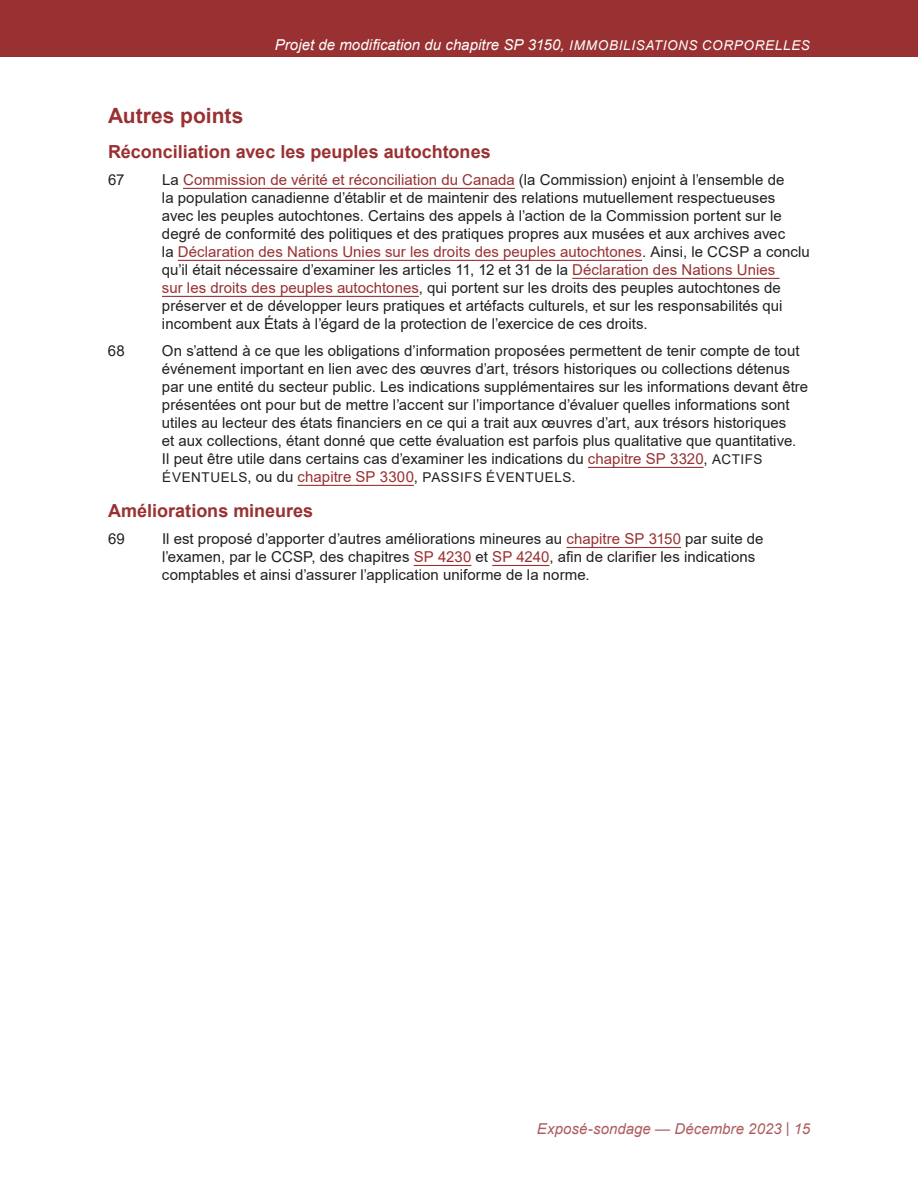
<style>
.page{position:relative;width:918px;height:1188px;background:#fff}
.page>*{position:absolute;margin:0;border:0;box-sizing:border-box;transform-origin:0 0}
.t1{font:700 21px "Arial";color:#993132}
.t2{font:700 18px "Arial";color:#993132}
.t3{font:15px/18px "Arial";letter-spacing:.005em;color:#231f20}
.t4{font:italic 15px "Arial";letter-spacing:.005em;color:#fff}
.t5{font:italic 15px "Arial";letter-spacing:.005em;color:#ae5c5d}
.t6{font:13.5px "Arial";letter-spacing:.045em;color:#231f20}
.s1{font-size:13.5px}
.s2{color:#993132}
.s3{font-size:15px}
.s4{font-size:15px;color:#993132}
</style>
<div class="page">
<div style="left:0;top:0;width:918px;height:57px;background:#993132"></div>
<hr style="left:183px;top:188px;width:332px;height:1px;background:#993132">
<hr style="left:178px;top:260px;width:464px;height:1px;background:#993132">
<hr style="left:572px;top:278px;width:208px;height:1px;background:#993132">
<hr style="left:162px;top:296px;width:257px;height:1px;background:#993132">
<hr style="left:588px;top:467px;width:116px;height:1px;background:#993132">
<hr style="left:298px;top:485px;width:116px;height:1px;background:#993132">
<hr style="left:566px;top:547px;width:115px;height:1px;background:#993132">
<hr style="left:414px;top:565px;width:57px;height:1px;background:#993132">
<hr style="left:492px;top:565px;width:57px;height:1px;background:#993132">
<p class="t4" style="left:275px;top:35px;width:536px">Projet de modification du chapitre SP 3150, <span class="s1">IMMOBILISATIONS CORPORELLES</span></p>
<h2 class="t1" style="left:108px;top:101px;width:137px">Autres points</h2>
<h3 class="t2" style="left:108px;top:139px;width:384px">Réconciliation avec les peuples autochtones</h3>
<p class="t3" style="left:108px;top:171px;width:18px">67</p>
<p class="t3" style="left:162px;top:171px;width:650px">La <span class="s2">Commission de vérité et réconciliation du Canada</span> (la Commission) enjoint à l’ensemble de<br>la population canadienne d’établir et de maintenir des relations mutuellement respectueuses avec les peuples autochtones. Certains des appels à l’action de la Commission portent sur le degré de conformité des politiques et des pratiques propres aux musées et aux archives avec<br>la <span class="s2">Déclaration des Nations Unies sur les droits des peuples autochtones</span>. Ainsi, le CCSP a conclu qu’il était nécessaire d’examiner les articles 11, 12 et 31 de la <span class="s2">Déclaration des Nations Unies<br>sur les droits des peuples autochtones</span>, qui portent sur les droits des peuples autochtones de préserver et de développer leurs pratiques et artéfacts culturels, et sur les responsabilités qui incombent aux États à l’égard de la protection de l’exercice de ces droits.</p>
<p class="t3" style="left:108px;top:342px;width:18px">68</p>
<p class="t3" style="left:162px;top:342px;width:648px">On s’attend à ce que les obligations d’information proposées permettent de tenir compte de tout événement important en lien avec des œuvres d’art, trésors historiques ou collections détenus par une entité du secteur public. Les indications supplémentaires sur les informations devant être présentées ont pour but de mettre l’accent sur l’importance d’évaluer quelles informations sont utiles au lecteur des états financiers en ce qui a trait aux œuvres d’art, aux trésors historiques<br>et aux collections, étant donné que cette évaluation est parfois plus qualitative que quantitative.<br>Il peut être utile dans certains cas d’examiner les indications du <span class="s2">chapitre SP 3320</span>, <span class="s1">ACTIFS</span></p>
<p class="t6" style="left:162px;top:468px;width:415px">ÉVENTUELS<span class="s3">, ou du</span> <span class="s4">chapitre SP 3300</span><span class="s3">,</span> PASSIFS ÉVENTUELS<span class="s3">.</span></p>
<h3 class="t2" style="left:108px;top:498px;width:207px">Améliorations mineures</h3>
<p class="t3" style="left:108px;top:530px;width:18px">69</p>
<p class="t3" style="left:162px;top:530px;width:603px">Il est proposé d’apporter d’autres améliorations mineures au <span class="s2">chapitre SP 3150</span> par suite de l’examen, par le CCSP, des chapitres <span class="s2">SP 4230</span> et <span class="s2">SP 4240</span>, afin de clarifier les indications comptables et ainsi d’assurer l’application uniforme de la norme.</p>
<p class="t5" style="left:537px;top:1119px;width:275px">Exposé-sondage — Décembre 2023 | 15</p>
</div>
